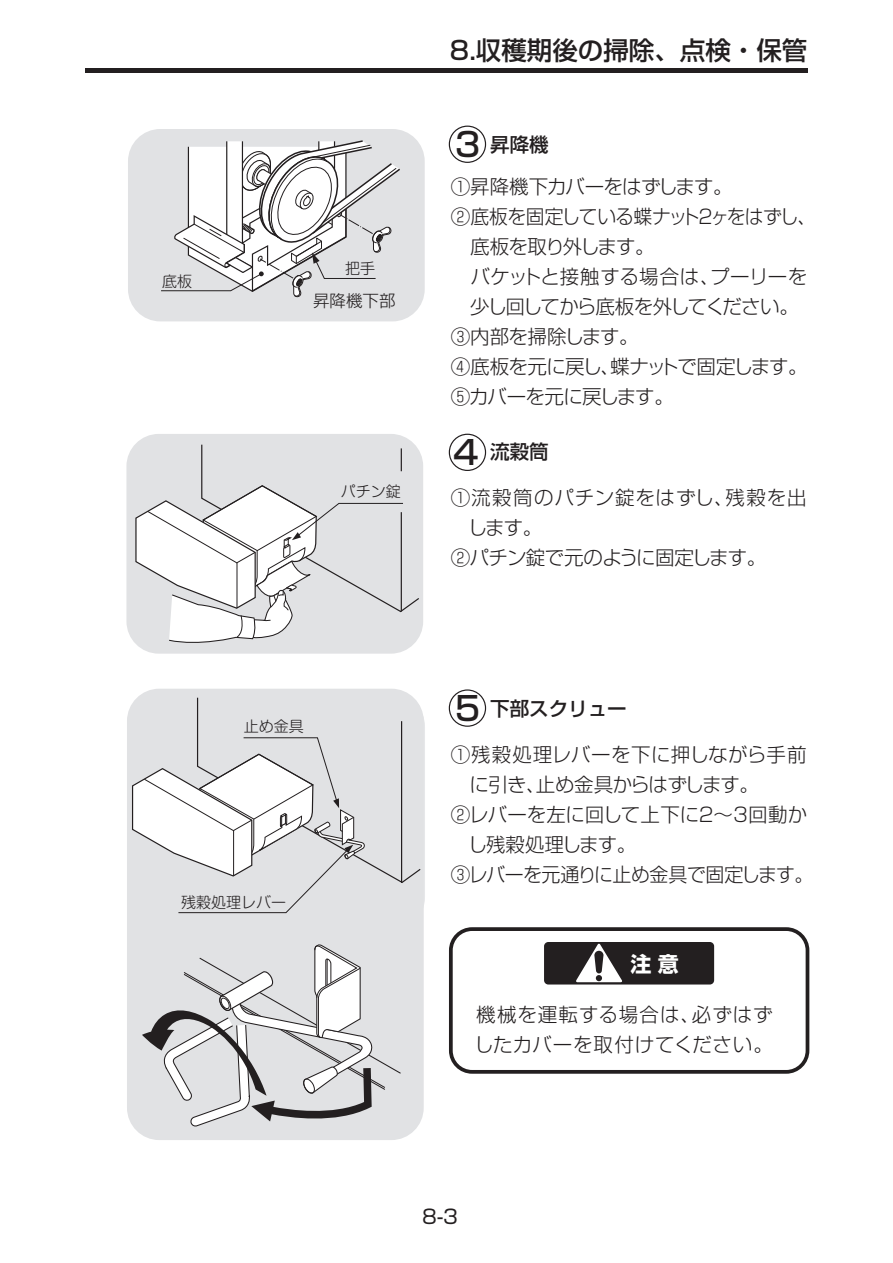
<style>
.page{position:relative;width:893px;height:1263px;background:#fff}
.page>*{position:absolute;margin:0;border:0;box-sizing:border-box;transform-origin:0 0}
.t1{font:500 33px "Shin Go Pr 5";color:#231f20}
.t2{font:500 25.5px "Shin Go Pr 5";color:#231f20}
.t3{font:700 21px "Shin Go Pr 5";color:#fff}
.t4{font:300 19.5px/30px "Shin Go Pr 5";letter-spacing:-.025em;color:#231f20}
.t5{font:300 19.5px/30px "Shin Go Pr 5";letter-spacing:-.005em;color:#231f20}
.t6{font:300 19.5px/30px "Shin Go Pr 5";letter-spacing:.04em;color:#231f20}
.t7{font:300 19.5px "Shin Go Pr 5";color:#231f20}
.t8{font:300 19.5px "Shin Go Pr 5";letter-spacing:-.08em;color:#231f20}
.t9{font:500 19.5px "Shin Go Pr 5";color:#231f20}
.t10{font:300 19.5px "Shin Go Pr 5";letter-spacing:-.07em;color:#231f20}
.t11{font:19.5px "Shin Go Pr 5";color:#231f20}
.t12{font:300 16.5px "Shin Go Pr 5";color:#231f20}
.t13{font:300 15px "Shin M Go Pr 6";color:#231f20}
</style>
<div class="page">
<div style="left:85px;top:68px;width:723px;height:5px;background:#231f20"></div>
<div style="left:449px;top:126px;width:37px;height:37px;border:1px solid #231f20;border-radius:50%"></div>
<div style="left:449px;top:434px;width:37px;height:37px;border:1px solid #231f20;border-radius:50%"></div>
<div style="left:449px;top:689px;width:37px;height:38px;border:1px solid #231f20;border-radius:50%"></div>
<div style="left:128px;top:129px;width:297px;height:192px;background:#e1e2e4;border-radius:32px"></div>
<div style="left:126px;top:434px;width:297px;height:220px;background:#e1e2e4;border-radius:32px"></div>
<div style="left:127px;top:689px;width:297px;height:451px;background:#e1e2e4;border-radius:32px"></div>
<svg style="left:132px;top:944px;width:270px;height:196px"></svg>
<svg style="left:161px;top:140px;width:239px;height:157px"></svg>
<div style="left:449px;top:927px;width:360px;height:147px;border:4px solid #231f20;border-radius:21px"></div>
<div style="left:544px;top:942px;width:170px;height:42px;background:#231f20;border-radius:4px"></div>
<svg style="left:576px;top:943px;width:46px;height:39px"></svg>
<svg style="left:131px;top:696px;width:291px;height:217px"></svg>
<svg style="left:135px;top:443px;width:285px;height:203px"></svg>
<p class="t13" style="left:162px;top:269px;width:32px">底板</p>
<p class="t13" style="left:345px;top:256px;width:31px">把手</p>
<p class="t12" style="left:313px;top:287px;width:84px">昇降機下部</p>
<p class="t13" style="left:341px;top:479px;width:61px">パチン錠</p>
<h2 class="t2" style="left:450px;top:29px;width:359px">8.収穫期後の掃除、点検・保管</h2>
<h1 class="t1" style="left:451px;top:118px;width:34px">３</h1>
<p class="t9" style="left:490px;top:128px;width:60px">昇降機</p>
<p class="t4" style="left:451px;top:170px;width:284px">①昇降機下カバーをはずします。</p>
<p class="t4" style="left:451px;top:200px;width:367px">②底板を固定している蝶ナット２ヶをはずし、</p>
<p class="t10" style="left:470px;top:231px;width:186px">底板を取り外します。</p>
<p class="t7" style="left:451px;top:261px;width:358px">　バケットと接触する場合は、プーリーを</p>
<p class="t8" style="left:451px;top:291px;width:350px">　少し回してから底板を外してください。</p>
<p class="t4" style="left:451px;top:320px;width:190px">③内部を掃除します。</p>
<p class="t4" style="left:451px;top:350px;width:359px">④底板を元に戻し、蝶ナットで固定します。</p>
<p class="t4" style="left:451px;top:380px;width:225px">⑤カバーを元に戻します。</p>
<h1 class="t1" style="left:450px;top:426px;width:34px">４</h1>
<p class="t9" style="left:490px;top:436px;width:60px">流穀筒</p>
<p class="t5" style="left:451px;top:480px;width:358px">①流穀筒のパチン錠をはずし、残穀を出　します。<br>②パチン錠で元のように固定します。</p>
<p class="t13" style="left:244px;top:714px;width:61px">止め金具</p>
<p class="t13" style="left:181px;top:890px;width:106px">残穀処理レバー</p>
<h1 class="t1" style="left:451px;top:682px;width:34px">５</h1>
<p class="t9" style="left:490px;top:693px;width:138px">下部スクリュー</p>
<p class="t4" style="left:451px;top:737px;width:364px">①残穀処理レバーを下に押しながら手前　に引き、止め金具からはずします。<br>②レバーを左に回して上下に２～３回動か　し残穀処理します。<br>③レバーを元通りに止め金具で固定します。</p>
<p class="t3" style="left:630px;top:947px;width:50px">注意</p>
<p class="t6" style="left:474px;top:998px;width:300px">機械を運転する場合は、必ずはずしたカバーを取付けてください。</p>
<p class="t11" style="left:422px;top:1201px;width:37px">8-3</p>
</div>
